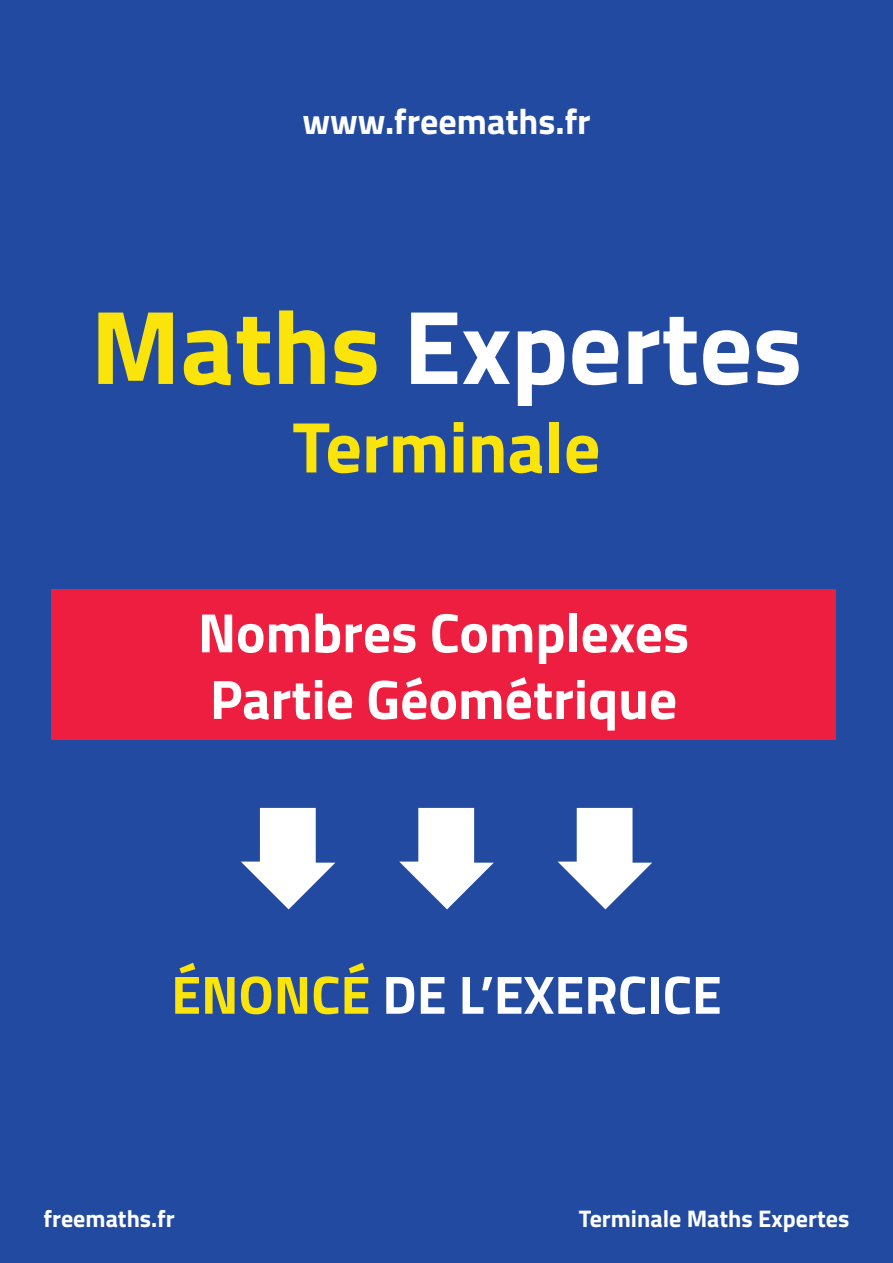
<style>
.page{position:relative;width:893px;height:1263px;background:#214aa0}
.page>*{position:absolute;margin:0;border:0;box-sizing:border-box;transform-origin:0 0}
.t1{font:700 105px "Titillium";color:#fff}
.t2{font:700 72px "Titillium";color:#fbe30c}
.t3{font:700 55.5px "Titillium";color:#fff}
.t4{font:700 54px "Titillium";color:#fff}
.t5{font:700 36px "Titillium";color:#fff}
.t6{font:700 24px "Titillium";color:#fff}
.s1{color:#fbe30c}
</style>
<div class="page">
<svg style="left:241px;top:808px;width:94px;height:101px"></svg>
<svg style="left:399px;top:808px;width:95px;height:101px"></svg>
<svg style="left:558px;top:808px;width:94px;height:101px"></svg>
<div style="left:51px;top:589px;width:785px;height:151px;background:#ed1e40"></div>
<h3 class="t5" style="left:302px;top:94px;width:290px">www.freemaths.fr</h3>
<h1 class="t1" style="left:91px;top:267px;width:713px"><span class="s1">Maths</span> Expertes</h1>
<h2 class="t2" style="left:292px;top:392px;width:310px">Terminale</h2>
<p class="t3" style="left:198px;top:590px;width:493px">Nombres Complexes</p>
<p class="t3" style="left:210px;top:657px;width:469px">Partie Géométrique</p>
<h3 class="t4" style="left:171px;top:953px;width:552px"><span class="s1">ÉNONCÉ</span> DE L’EXERCICE</h3>
<p class="t6" style="left:44px;top:1200px;width:133px">freemaths.fr</p>
<p class="t6" style="left:579px;top:1200px;width:272px">Terminale Maths Expertes</p>
</div>
